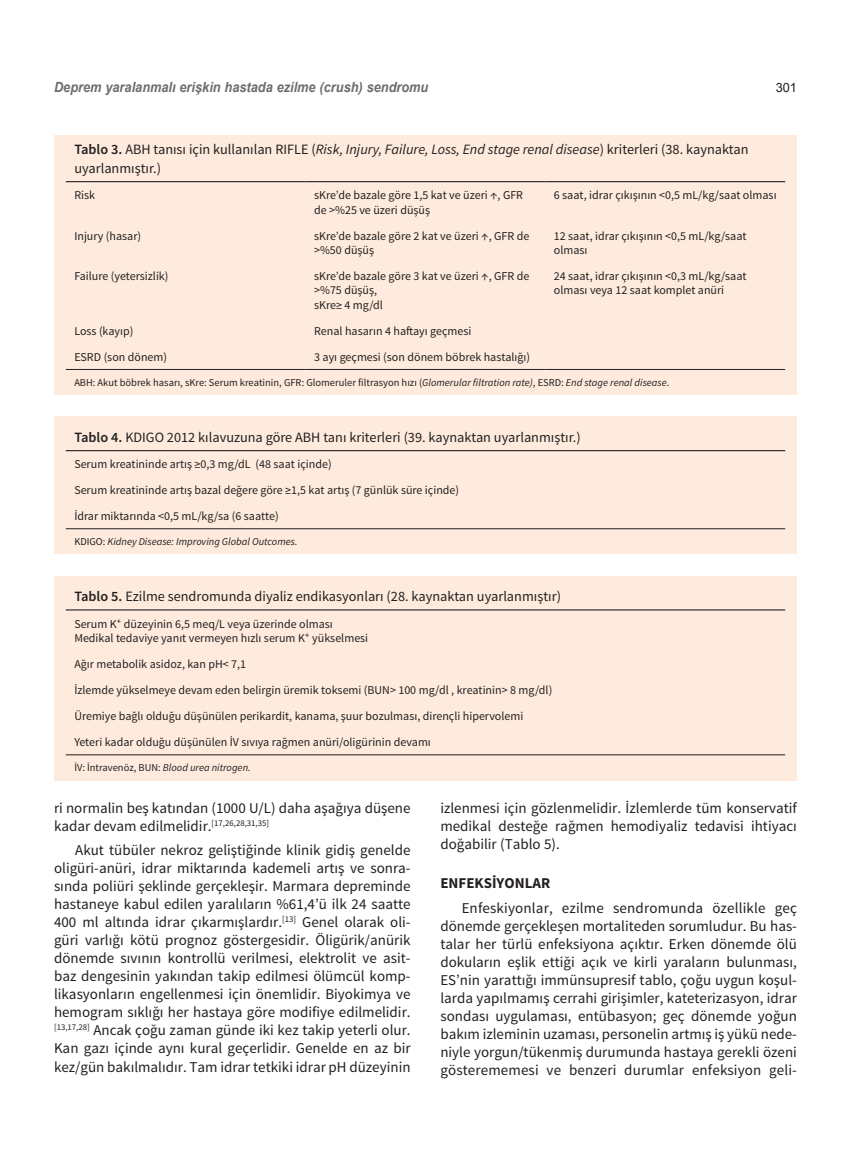
<style>
.page{position:relative;width:851px;height:1149px;background:#fff}
.page>*{position:absolute;margin:0;border:0;box-sizing:border-box;transform-origin:0 0}
.t1{font:15px/18px "Source Sans Pro";color:#231f20;text-align:justify}
.t2{font:700 15px "Source Sans Pro";color:#231f20}
.t3{font:14.25px/18.8px "Source Sans Pro";color:#231f20}
.t4{font:italic 700 14.1px "Arial";color:#6c6d70;scale:.91 1}
.t5{font:12.75px "Arial";color:#231f20}
.t6{font:12px/14.4px "Source Sans Pro";color:#231f20}
.t7{font:10.5px "Source Sans Pro";color:#231f20}
.t8{font:italic 10.5px "Source Sans Pro";color:#231f20}
.s1{font-weight:600}
.s2{font-style:italic}
.s3{font-style:normal}
.s4{font-family:"Cambria"}
</style>
<div class="page">
<div style="left:54px;top:135px;width:742px;height:260px;background:#feebdd"></div>
<svg style="left:66px;top:182px;width:719px;height:1px"></svg>
<hr style="left:66px;top:181px;width:239px;height:1px;background:#231f20">
<hr style="left:305px;top:181px;width:240px;height:1px;background:#231f20">
<hr style="left:545px;top:181px;width:240px;height:1px;background:#231f20">
<hr style="left:66px;top:369px;width:239px;height:1px;background:#231f20">
<hr style="left:305px;top:369px;width:240px;height:1px;background:#231f20">
<hr style="left:545px;top:369px;width:240px;height:1px;background:#231f20">
<div style="left:54px;top:416px;width:742px;height:138px;background:#feebdd"></div>
<svg style="left:66px;top:451px;width:719px;height:1px"></svg>
<hr style="left:66px;top:450px;width:719px;height:1px;background:#231f20">
<hr style="left:66px;top:528px;width:719px;height:1px;background:#231f20">
<div style="left:54px;top:575px;width:742px;height:205px;background:#feebdd"></div>
<svg style="left:66px;top:575px;width:719px;height:36px"></svg>
<hr style="left:66px;top:609px;width:719px;height:1px;background:#231f20">
<hr style="left:66px;top:754px;width:719px;height:1px;background:#231f20">
<p class="t4" style="left:54px;top:78px;width:413px">Deprem yaralanmalı erişkin hastada ezilme (crush) sendromu</p>
<p class="t5" style="left:775px;top:79px;width:23px">301</p>
<p class="t3" style="left:74px;top:140px;width:675px"><span class="s1">Tablo 3.</span> ABH tanısı için kullanılan RIFLE (<span class="s2">Risk, Injury, Failure, Loss, End stage renal disease</span>) kriterleri (38. kaynaktan uyarlanmıştır.)</p>
<p class="t6" style="left:74px;top:188px;width:22px">Risk</p>
<p class="t6" style="left:314px;top:188px;width:210px">sKre’de bazale göre 1,5 kat ve üzeri ↑, GFR de &gt;%25 ve üzeri düşüş</p>
<p class="t6" style="left:554px;top:188px;width:224px">6 saat, idrar çıkışının &lt;0,5 mL/kg/saat olması</p>
<p class="t6" style="left:74px;top:228px;width:68px">Injury (hasar)</p>
<p class="t6" style="left:314px;top:228px;width:217px">sKre’de bazale göre 2 kat ve üzeri ↑, GFR de &gt;%50 düşüş</p>
<p class="t6" style="left:554px;top:228px;width:194px">12 saat, idrar çıkışının &lt;0,5 mL/kg/saat olması</p>
<p class="t6" style="left:74px;top:269px;width:96px">Failure (yetersizlik)</p>
<p class="t6" style="left:314px;top:269px;width:217px">sKre’de bazale göre 3 kat ve üzeri ↑, GFR de &gt;%75 düşüş,<br>sKre≥ 4 mg/dl</p>
<p class="t6" style="left:554px;top:269px;width:194px">24 saat, idrar çıkışının &lt;0,3 mL/kg/saat olması veya 12 saat komplet anüri</p>
<p class="t6" style="left:74px;top:324px;width:61px">Loss (kayıp)</p>
<p class="t6" style="left:314px;top:324px;width:159px">Renal hasarın 4 haftayı geçmesi</p>
<p class="t6" style="left:74px;top:350px;width:94px">ESRD (son dönem)</p>
<p class="t6" style="left:314px;top:350px;width:217px">3 ayı geçmesi (son dönem böbrek hastalığı)</p>
<p class="t7" style="left:74px;top:376px;width:596px">ABH: Akut böbrek hasarı, sKre: Serum kreatinin, GFR: Glomeruler filtrasyon hızı (<span class="s2">Glomerular filtration rate)</span>, ESRD: <span class="s2">End stage renal disease</span>.</p>
<p class="t3" style="left:74px;top:428px;width:508px"><span class="s1">Tablo 4.</span> KDIGO 2012 kılavuzuna göre ABH tanı kriterleri (39. kaynaktan uyarlanmıştır.)</p>
<p class="t6" style="left:74px;top:451px;width:386px;line-height:26px">Serum kreatininde artış ≥0,3 mg/dL (48 saat içinde)<br>Serum kreatininde artış bazal değere göre ≥1,5 kat artış (7 günlük süre içinde)<br>İdrar miktarında &lt;0,5 mL/kg/sa (6 saatte)</p>
<p class="t8" style="left:74px;top:535px;width:225px"><span class="s3">KDIGO:</span> Kidney Disease: Improving Global Outcomes.</p>
<p class="t3" style="left:74px;top:587px;width:488px"><span class="s1">Tablo 5.</span> Ezilme sendromunda diyaliz endikasyonları (28. kaynaktan uyarlanmıştır)</p>
<p class="t6" style="left:74px;top:616px;width:295px">Serum K<span class="s4">⁺</span> düzeyinin 6,5 meq/L veya üzerinde olması<br>Medikal tedaviye yanıt vermeyen hızlı serum K<span class="s4">⁺</span> yükselmesi</p>
<p class="t6" style="left:74px;top:651px;width:479px;line-height:26px">Ağır metabolik asidoz, kan pH&lt; 7,1<br>İzlemde yükselmeye devam eden belirgin üremik toksemi (BUN&gt; 100 mg/dl , kreatinin&gt; 8 mg/dl)<br>Üremiye bağlı olduğu düşünülen perikardit, kanama, şuur bozulması, dirençli hipervolemi Yeteri kadar olduğu düşünülen İV sıvıya rağmen anüri/oligürinin devamı</p>
<p class="t7" style="left:74px;top:761px;width:178px">İV: İntravenöz, BUN: <span class="s2">Blood urea nitrogen.</span></p>
<p class="t1" style="left:54px;top:799px;width:358px">ri normalin beş katından (1000 U/L) daha aşağıya düşene kadar devam edilmelidir.<sup>[17,26,28,31,35]</sup></p>
<p class="t1" style="left:54px;top:841px;width:358px;text-indent:21px">Akut tübüler nekroz geliştiğinde klinik gidiş genelde oligüri-anüri, idrar miktarında kademeli artış ve sonra&shy;sında poliüri şeklinde gerçekleşir. Marmara depreminde hastaneye kabul edilen yaralıların %61,4’ü ilk 24 saatte 400 ml altında idrar çıkarmışlardır.<sup>[13]</sup> Genel olarak oli&shy;güri varlığı kötü prognoz göstergesidir. Öligürik/anürik dönemde sıvının kontrollü verilmesi, elektrolit ve asit&shy;baz dengesinin yakından takip edilmesi ölümcül komp&shy;likasyonların engellenmesi için önemlidir. Biyokimya ve hemogram sıklığı her hastaya göre modifiye edilmelidir. <sup>[13,17,28]</sup> Ancak çoğu zaman günde iki kez takip yeterli olur.<br>Kan gazı içinde aynı kural geçerlidir. Genelde en az bir kez/gün bakılmalıdır. Tam idrar tetkiki idrar pH düzeyinin</p>
<p class="t1" style="left:440px;top:799px;width:358px">izlenmesi için gözlenmelidir. İzlemlerde tüm konservatif medikal desteğe rağmen hemodiyaliz tedavisi ihtiyacı doğabilir (Tablo 5).</p>
<p class="t2" style="left:440px;top:873px;width:111px">ENFEKSİYONLAR</p>
<p class="t1" style="left:440px;top:898px;width:358px;text-indent:21px">Enfeskiyonlar, ezilme sendromunda özellikle geç dönemde gerçekleşen mortaliteden sorumludur. Bu has&shy;talar her türlü enfeksiyona açıktır. Erken dönemde ölü dokuların eşlik ettiği açık ve kirli yaraların bulunması, ES’nin yarattığı immünsupresif tablo, çoğu uygun koşul&shy;larda yapılmamış cerrahi girişimler, kateterizasyon, idrar sondası uygulaması, entübasyon; geç dönemde yoğun bakım izleminin uzaması, personelin artmış iş yükü nede&shy;niyle yorgun/tükenmiş durumunda hastaya gerekli özeni gösterememesi ve benzeri durumlar enfeksiyon geli-</p>
</div>
